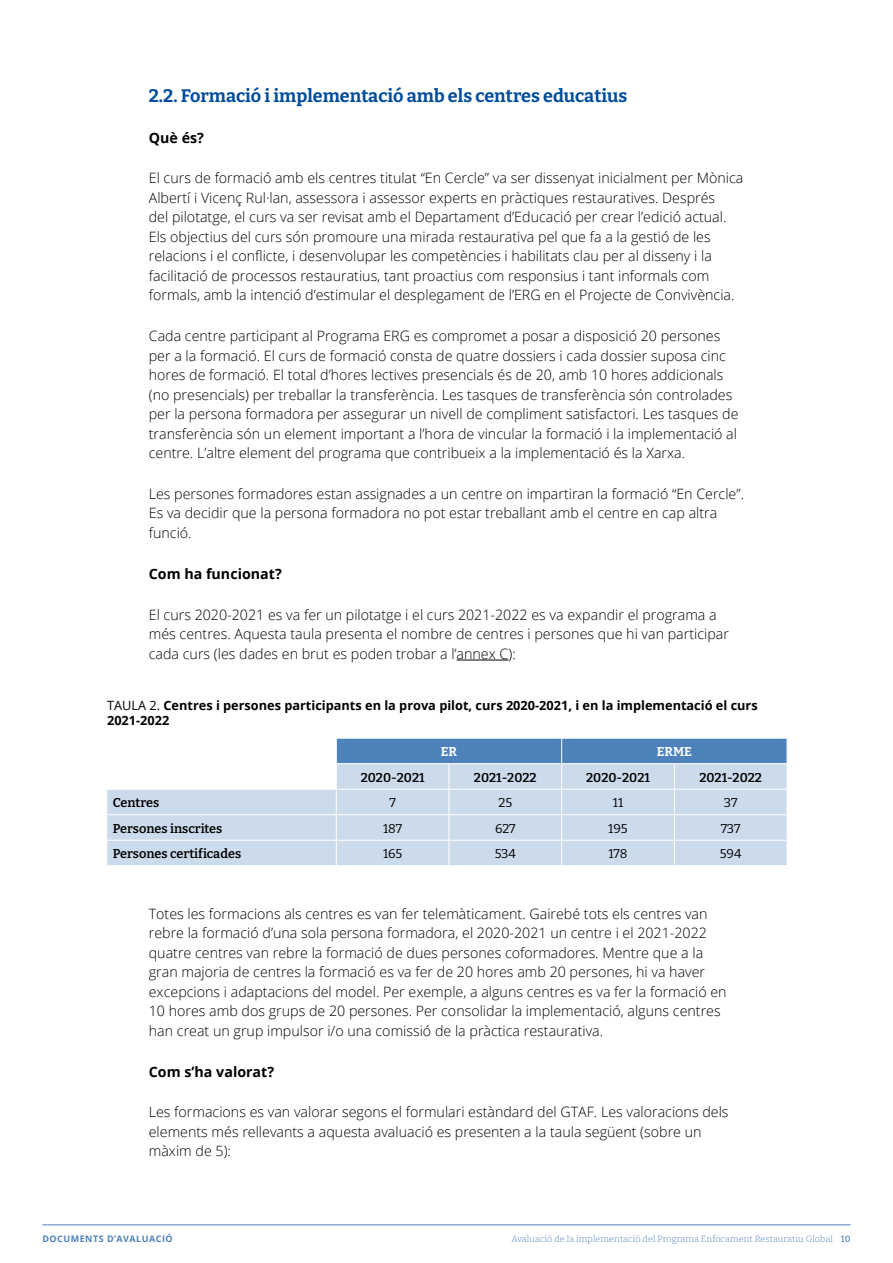
<style>
.page{position:relative;width:893px;height:1263px;background:#fff}
.page>*{position:absolute;margin:0;border:0;box-sizing:border-box;transform-origin:0 0}
.Titular_2{font:700 18px "Bitter";color:#004d9d}
.Text{font:300 14.25px/19.5px "Open Sans";color:#000}
.Negretes{font:700 14.25px "Open Sans";color:#000}
.Taules_Títol{font:700 12.75px/15px "Open Sans";color:#000}
.Taules{font:600 12.75px "Bitter";color:#000}
.Taules-2{font:12.75px "Bitter";color:#000}
.Taules-3{font:700 12.75px "Bitter";color:#fff}
.t1{font:300 9px "Bitter";letter-spacing:.01em;color:#4d82ba}
.t2{font:700 9px "Open Sans";letter-spacing:.055em;color:#4d82ba}
.s1{font-weight:400}
.s2{font-weight:500}
</style>
<div class="page">
<hr style="left:43px;top:1224px;width:807px;height:1px;background:#4d82ba">
<hr style="left:457px;top:660px;width:51px;height:1px;background:#000">
<div style="left:107px;top:790px;width:229px;height:75px;background:#ccdbeb"></div>
<hr style="left:106px;top:814px;width:230px;height:1px;background:#fff">
<hr style="left:106px;top:840px;width:230px;height:1px;background:#fff">
<svg style="left:336px;top:738px;width:451px;height:127px;background:#b6cbe2"></svg>
<h3 class="Titular_2" style="left:149px;top:84px;width:480px">2.2. Formació i implementació amb els centres educatius</h3>
<p class="Negretes" style="left:149px;top:127px;width:57px">Què és?</p>
<p class="Text" style="left:149px;top:168px;width:596px">El curs de formació amb els centres titulat “En Cercle” va ser dissenyat inicialment per Mònica Albertí i Vicenç Rul·lan, assessora i assessor experts en pràctiques restauratives. Després<br>del pilotatge, el curs va ser revisat amb el Departament d’Educació per crear l’edició actual.<br>Els objectius del curs són promoure una mirada restaurativa pel que fa a la gestió de les relacions i el conflicte, i desenvolupar les competències i habilitats clau per al disseny i la facilitació de processos restauratius, tant proactius com responsius i tant informals com formals, amb la intenció d’estimular el desplegament de l’ERG en el Projecte de Convivència.</p>
<p class="Text" style="left:149px;top:326px;width:591px">Cada centre participant al Programa ERG es compromet a posar a disposició 20 persones per a la formació. El curs de formació consta de quatre dossiers i cada dossier suposa cinc hores de formació. El total d’hores lectives presencials és de 20, amb 10 hores addicionals (no presencials) per treballar la transferència. Les tasques de transferència són controlades per la persona formadora per assegurar un nivell de compliment satisfactori. Les tasques de transferència són un element important a l’hora de vincular la formació i la implementació al centre. L’altre element del programa que contribueix a la implementació és la Xarxa.</p>
<p class="Text" style="left:149px;top:484px;width:597px">Les persones formadores estan assignades a un centre on impartiran la formació “En Cercle”.<br>Es va decidir que la persona formadora no pot estar treballant amb el centre en cap altra funció.</p>
<p class="Negretes" style="left:149px;top:563px;width:134px">Com ha funcionat?</p>
<p class="Text" style="left:149px;top:604px;width:582px">El curs 2020-2021 es va fer un pilotatge i el curs 2021-2022 es va expandir el programa a més centres. Aquesta taula presenta el nombre de centres i persones que hi van participar cada curs (les dades en brut es poden trobar a l’annex C):</p>
<p class="Taules_Títol" style="left:107px;top:698px;width:652px"><span class="s1">TAULA 2.</span> Centres i persones participants en la prova pilot, curs 2020-2021, i en la implementació el curs<br>2021-2022</p>
<p class="Taules-3" style="left:441px;top:743px;width:18px">ER</p>
<p class="Taules-3" style="left:657px;top:743px;width:37px">ERME</p>
<p class="Taules" style="left:361px;top:769px;width:65px">2020-2021</p>
<p class="Taules" style="left:474px;top:769px;width:64px">2021-2022</p>
<p class="Taules" style="left:586px;top:769px;width:65px">2020-2021</p>
<p class="Taules" style="left:699px;top:769px;width:64px">2021-2022</p>
<p class="Taules" style="left:113px;top:795px;width:48px">Centres</p>
<p class="Taules-2" style="left:389px;top:795px;width:8px">7</p>
<p class="Taules-2" style="left:498px;top:795px;width:15px">25</p>
<p class="Taules-2" style="left:613px;top:795px;width:12px">11</p>
<p class="Taules-2" style="left:724px;top:795px;width:15px">37</p>
<p class="Taules" style="left:113px;top:820px;width:111px">Persones inscrites</p>
<p class="Taules-2" style="left:383px;top:820px;width:21px">187</p>
<p class="Taules-2" style="left:495px;top:820px;width:22px">627</p>
<p class="Taules-2" style="left:608px;top:820px;width:21px">195</p>
<p class="Taules-2" style="left:721px;top:820px;width:21px">737</p>
<p class="Taules" style="left:113px;top:846px;width:130px">Persones certificades</p>
<p class="Taules-2" style="left:383px;top:846px;width:21px">165</p>
<p class="Taules-2" style="left:495px;top:846px;width:23px">534</p>
<p class="Taules-2" style="left:609px;top:846px;width:20px">178</p>
<p class="Taules-2" style="left:720px;top:846px;width:23px">594</p>
<p class="Text" style="left:149px;top:903px;width:579px">Totes les formacions als centres es van fer telemàticament. Gairebé tots els centres van rebre la formació d’una sola persona formadora, el 2020-2021 un centre i el 2021-2022 quatre centres van rebre la formació de dues persones coformadores. Mentre que a la gran majoria de centres la formació es va fer de 20 hores amb 20 persones, hi va haver excepcions i adaptacions del model. Per exemple, a alguns centres es va fer la formació en 10 hores amb dos grups de 20 persones. Per consolidar la implementació, alguns centres han creat un grup impulsor i/o una comissió de la pràctica restaurativa.</p>
<p class="Negretes" style="left:149px;top:1061px;width:127px">Com s’ha valorat?</p>
<p class="Text" style="left:149px;top:1102px;width:581px">Les formacions es van valorar segons el formulari estàndard del GTAF. Les valoracions dels elements més rellevants a aquesta avaluació es presenten a la taula següent (sobre un màxim de 5):</p>
<p class="t2" style="left:43px;top:1232px;width:132px">DOCUMENTS D’AVALUACIÓ</p>
<p class="t1" style="left:511px;top:1233px;width:341px">Avaluació de la implementació del Programa Enfocament Restauratiu Global <span class="s2">10</span></p>
</div>
